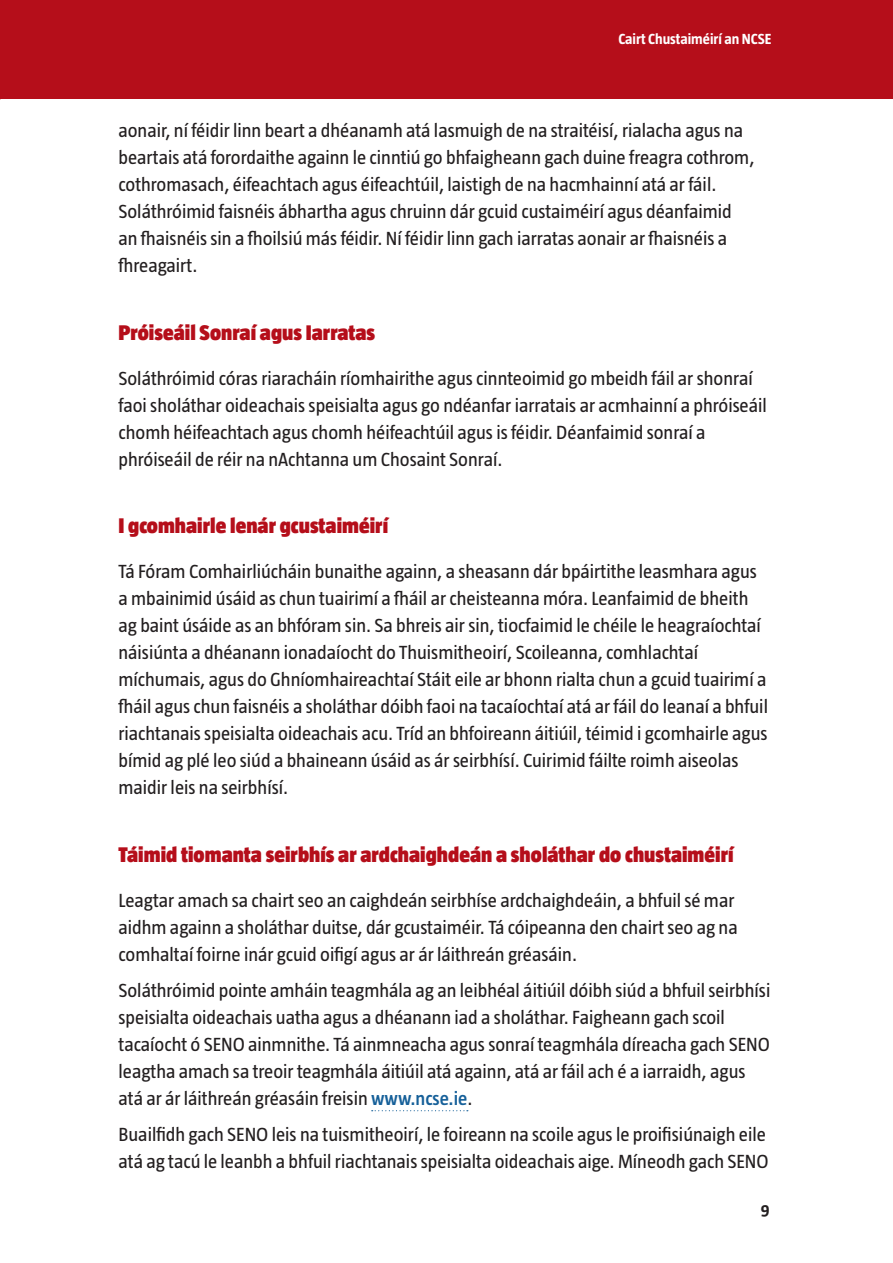
<style>
.page{position:relative;width:893px;height:1263px;background:#fff}
.page>*{position:absolute;margin:0;border:0;box-sizing:border-box;transform-origin:0 0}
.Heading_1_prelims{font:900 21.75px "Taz";color:#b50e1a}
.Body_Text{font:19.5px/27px "Taz";color:#231f20}
.t1{font:700 16.5px "Taz";color:#231f20}
.t2{font:700 15px "Taz";color:#fff}
.s1{font-weight:600;color:#166099}
</style>
<div class="page">
<div style="left:0;top:0;width:893px;height:99px;background:#b50e1a"></div>
<svg style="left:372px;top:1110px;width:96px;height:1px"></svg>
<p class="t2" style="left:618px;top:30px;width:154px">Cairt Chustaiméirí an NCSE</p>
<p class="Body_Text" style="left:118px;top:117px;width:638px">aonair, ní féidir linn beart a dhéanamh atá lasmuigh de na straitéisí, rialacha agus na beartais atá forordaithe againn le cinntiú go bhfaigheann gach duine freagra cothrom, cothromasach, éifeachtach agus éifeachtúil, laistigh de na hacmhainní atá ar fáil.<br>Soláthróimid faisnéis ábhartha agus chruinn dár gcuid custaiméirí agus déanfaimid an fhaisnéis sin a fhoilsiú más féidir. Ní féidir linn gach iarratas aonair ar fhaisnéis a fhreagairt.</p>
<h1 class="Heading_1_prelims" style="left:118px;top:320px;width:258px">Próiseáil Sonraí agus Iarratas</h1>
<p class="Body_Text" style="left:118px;top:364px;width:650px">Soláthróimid córas riaracháin ríomhairithe agus cinnteoimid go mbeidh fáil ar shonraí faoi sholáthar oideachais speisialta agus go ndéanfar iarratais ar acmhainní a phróiseáil chomh héifeachtach agus chomh héifeachtúil agus is féidir. Déanfaimid sonraí a phróiseáil de réir na nAchtanna um Chosaint Sonraí.</p>
<h1 class="Heading_1_prelims" style="left:118px;top:514px;width:271px">I gcomhairle lenár gcustaiméirí</h1>
<p class="Body_Text" style="left:118px;top:558px;width:651px">Tá Fóram Comhairliúcháin bunaithe againn, a sheasann dár bpáirtithe leasmhara agus a mbainimid úsáid as chun tuairimí a fháil ar cheisteanna móra. Leanfaimid de bheith ag baint úsáide as an bhfóram sin. Sa bhreis air sin, tiocfaimid le chéile le heagraíochtaí náisiúnta a dhéanann ionadaíocht do Thuismitheoirí, Scoileanna, comhlachtaí míchumais, agus do Ghníomhaireachtaí Stáit eile ar bhonn rialta chun a gcuid tuairimí a fháil agus chun faisnéis a sholáthar dóibh faoi na tacaíochtaí atá ar fáil do leanaí a bhfuil riachtanais speisialta oideachais acu. Tríd an bhfoireann áitiúil, téimid i gcomhairle agus bímid ag plé leo siúd a bhaineann úsáid as ár seirbhísí. Cuirimid fáilte roimh aiseolas maidir leis na seirbhísí.</p>
<h1 class="Heading_1_prelims" style="left:118px;top:842px;width:617px">Táimid tiomanta seirbhís ar ardchaighdeán a sholáthar do chustaiméirí</h1>
<p class="Body_Text" style="left:118px;top:886px;width:621px">Leagtar amach sa chairt seo an caighdeán seirbhíse ardchaighdeáin, a bhfuil sé mar aidhm againn a sholáthar duitse, dár gcustaiméir. Tá cóipeanna den chairt seo ag na comhaltaí foirne inár gcuid oifigí agus ar ár láithreán gréasáin.</p>
<p class="Body_Text" style="left:118px;top:976px;width:653px">Soláthróimid pointe amháin teagmhála ag an leibhéal áitiúil dóibh siúd a bhfuil seirbhísi speisialta oideachais uatha agus a dhéanann iad a sholáthar. Faigheann gach scoil tacaíocht ó SENO ainmnithe. Tá ainmneacha agus sonraí teagmhála díreacha gach SENO leagtha amach sa treoir teagmhála áitiúil atá againn, atá ar fáil ach é a iarraidh, agus atá ar ár láithreán gréasáin freisin <span class="s1">www.ncse.ie</span>.</p>
<p class="Body_Text" style="left:118px;top:1120px;width:652px">Buailfidh gach SENO leis na tuismitheoirí, le foireann na scoile agus le proifisiúnaigh eile atá ag tacú le leanbh a bhfuil riachtanais speisialta oideachais aige. Míneodh gach SENO</p>
<p class="t1" style="left:761px;top:1200px;width:10px">9</p>
</div>
